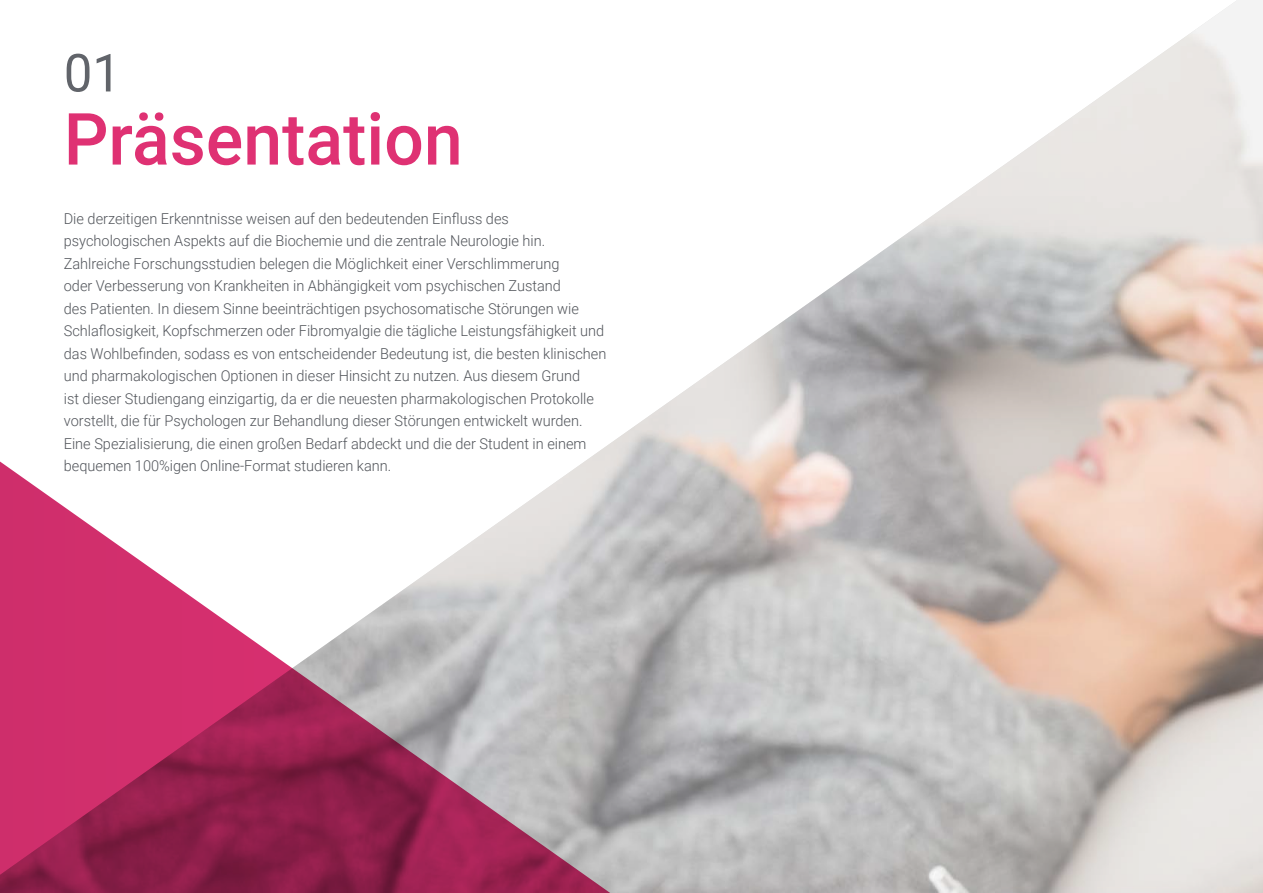
<style>
.page{position:relative;width:1263px;height:893px;background:#fff}
.page>*{position:absolute;margin:0;border:0;box-sizing:border-box;transform-origin:0 0}
.t1{font:500 72px "Roboto";color:#df3173}
.t2{font:52.5px "Roboto";color:#61646a}
.t3{font:300 15px/22.5px "Roboto";color:#52555b}
</style>
<div class="page">
<img style="left:607px;top:0;width:656px;height:893px">
<svg style="left:0;top:446px;width:640px;height:447px"></svg>
<h2 class="t2" style="left:64px;top:36px;width:59px">01</h2>
<h1 class="t1" style="left:64px;top:89px;width:400px">Präsentation</h1>
<p class="t3" style="left:64px;top:207px;width:544px">Die derzeitigen Erkenntnisse weisen auf den bedeutenden Einfluss des psychologischen Aspekts auf die Biochemie und die zentrale Neurologie hin.<br>Zahlreiche Forschungsstudien belegen die Möglichkeit einer Verschlimmerung<br>oder Verbesserung von Krankheiten in Abhängigkeit vom psychischen Zustand<br>des Patienten. In diesem Sinne beeinträchtigen psychosomatische Störungen wie Schlaflosigkeit, Kopfschmerzen oder Fibromyalgie die tägliche Leistungsfähigkeit und das Wohlbefinden, sodass es von entscheidender Bedeutung ist, die besten klinischen und pharmakologischen Optionen in dieser Hinsicht zu nutzen. Aus diesem Grund<br>ist dieser Studiengang einzigartig, da er die neuesten pharmakologischen Protokolle vorstellt, die für Psychologen zur Behandlung dieser Störungen entwickelt wurden.<br>Eine Spezialisierung, die einen großen Bedarf abdeckt und die der Student in einem bequemen 100%igen Online-Format studieren kann.</p>
</div>
